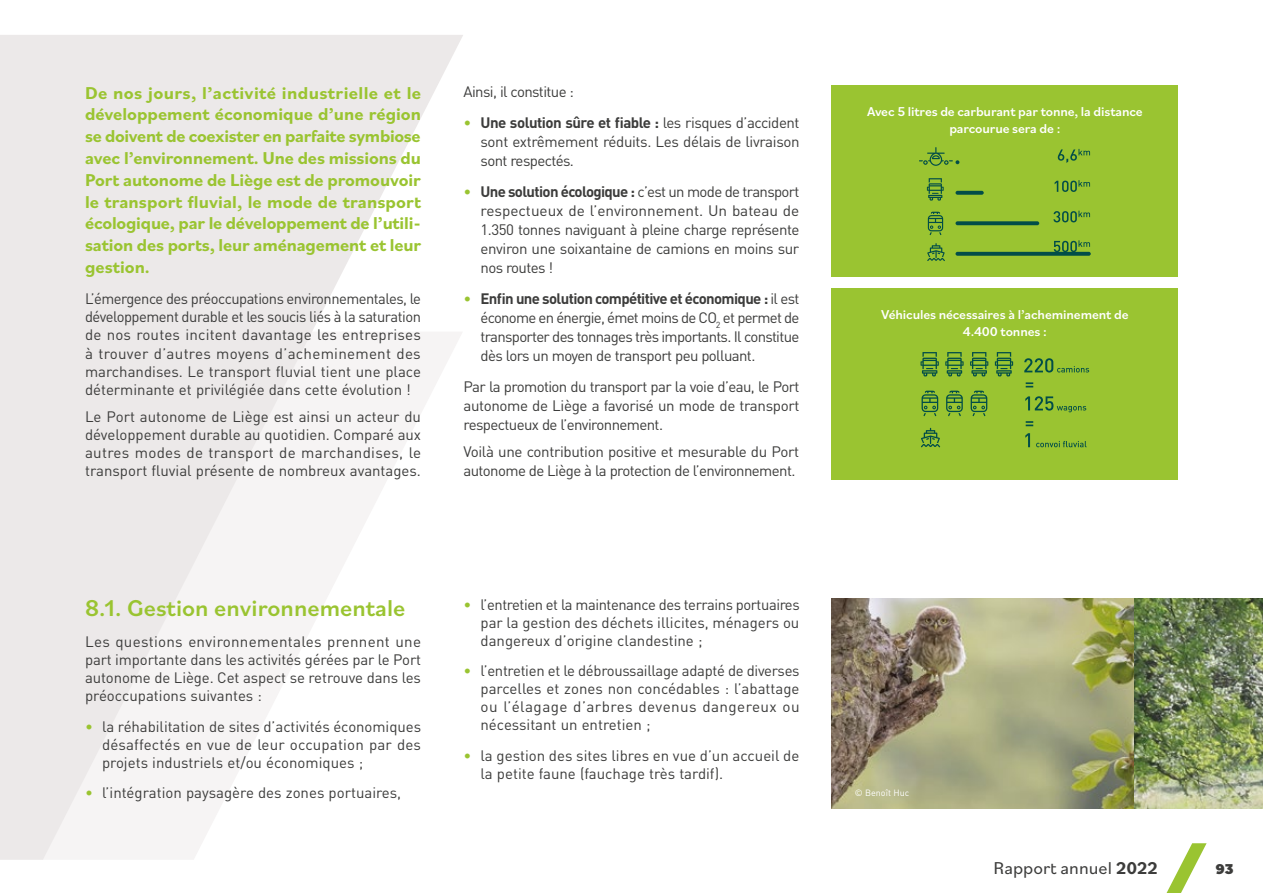
<style>
.page{position:relative;width:1263px;height:893px;background:#fff}
.page>*{position:absolute;margin:0;border:0;box-sizing:border-box;transform-origin:0 0}
.t1{font:500 24px "Bilo";color:#9ac431}
.t2{font:700 18px/21.8px "Bilo";letter-spacing:-.01em;color:#9ac431;text-align:justify}
.t3{font:18px "Bilo";color:#3c3c3b}
.t4{font:15px/18.9px "DINOT";letter-spacing:-.01em;color:#3c3c3b;text-align:justify}
.t5{font:15px/18.9px "DINOT";letter-spacing:-.04em;color:#3c3c3b}
.t6{font:900 15px "Bilo";color:#3c3c3b}
.t7{font:500 13.5px/16.2px "Bilo";letter-spacing:-.01em;color:#fff;text-align:center}
.t8{font:9px "DINOT";color:#fff}
.s1{color:#9ac431}
.s2{font-weight:700}
</style>
<div class="page">
<svg style="left:0;top:35px;width:463px;height:825px;fill:#ece9e9"></svg>
<img style="left:832px;top:598px;width:431px;height:210px">
<svg style="left:1166px;top:843px;width:40px;height:50px"></svg>
<div style="left:832px;top:85px;width:346px;height:191px;background:#9ac431"></div>
<div style="left:832px;top:288px;width:346px;height:191px;background:#9ac431"></div>
<svg style="left:955px;top:221px;width:84px;height:4px"></svg>
<svg style="left:955px;top:191px;width:29px;height:4px"></svg>
<svg style="left:1054px;top:240px;width:36px;height:12px"></svg>
<svg style="left:1053px;top:211px;width:37px;height:11px"></svg>
<svg style="left:1054px;top:180px;width:36px;height:12px"></svg>
<svg style="left:1058px;top:149px;width:32px;height:14px"></svg>
<svg style="left:928px;top:212px;width:15px;height:23px"></svg>
<svg style="left:927px;top:243px;width:18px;height:18px"></svg>
<svg style="left:919px;top:147px;width:40px;height:19px"></svg>
<svg style="left:927px;top:178px;width:17px;height:23px"></svg>
<svg style="left:955px;top:252px;width:136px;height:4px"></svg>
<svg style="left:1024px;top:358px;width:65px;height:15px"></svg>
<svg style="left:1025px;top:396px;width:61px;height:16px"></svg>
<svg style="left:1026px;top:421px;width:7px;height:5px"></svg>
<svg style="left:1026px;top:382px;width:7px;height:5px"></svg>
<svg style="left:1025px;top:433px;width:5px;height:14px"></svg>
<svg style="left:1036px;top:441px;width:50px;height:6px"></svg>
<svg style="left:921px;top:391px;width:17px;height:25px"></svg>
<svg style="left:946px;top:391px;width:17px;height:25px"></svg>
<svg style="left:971px;top:391px;width:16px;height:25px"></svg>
<svg style="left:921px;top:428px;width:19px;height:19px"></svg>
<svg style="left:920px;top:352px;width:19px;height:24px"></svg>
<svg style="left:945px;top:352px;width:18px;height:24px"></svg>
<svg style="left:970px;top:352px;width:18px;height:24px"></svg>
<svg style="left:995px;top:352px;width:18px;height:24px"></svg>
<p class="t2" style="left:85px;top:81px;width:338px">De nos jours, l’activité industrielle et le développement économique d’une région se doivent de coexister en parfaite symbiose avec l’environnement. Une des missions du Port autonome de Liège est de promouvoir le transport fluvial, le mode de transport écologique, par le développement de l’utili&shy;sation des ports, leur aménagement et leur gestion.</p>
<p class="t4" style="left:85px;top:289px;width:337px;line-height:18.1px">L’émergence des préoccupations environnementales, le développement durable et les soucis liés à la saturation de nos routes incitent davantage les entreprises à trouver d’autres moyens d’acheminement des marchandises. Le transport fluvial tient une place déterminante et privilégiée dans cette évolution !</p>
<p class="t4" style="left:85px;top:407px;width:338px;line-height:18.1px">Le Port autonome de Liège est ainsi un acteur du développement durable au quotidien. Comparé aux autres modes de transport de marchandises, le transport fluvial présente de nombreux avantages.</p>
<p class="t5" style="left:463px;top:81px;width:112px">Ainsi, il constitue :</p>
<p class="t4" style="left:480px;top:113px;width:321px;text-indent:-17px"><span class="s1">•</span> <span class="s2">Une solution sûre et fiable :</span> les risques d’accident sont extrêmement réduits. Les délais de livraison sont respectés.</p>
<p class="t4" style="left:480px;top:182px;width:320px;text-indent:-17px"><span class="s1">•</span> <span class="s2">Une solution écologique :</span> c’est un mode de transport respectueux de l’environnement. Un bateau de 1.350 tonnes naviguant à pleine charge représente environ une soixantaine de camions en moins sur nos routes !</p>
<p class="t4" style="left:480px;top:289px;width:320px;text-indent:-17px"><span class="s1">•</span> <span class="s2">Enfin une solution compétitive et économique :</span> il est économe en énergie, émet moins de CO<sub>2</sub> et permet de transporter des tonnages très importants. Il constitue dès lors un moyen de transport peu polluant.</p>
<p class="t4" style="left:463px;top:377px;width:337px">Par la promotion du transport par la voie d’eau, le Port autonome de Liège a favorisé un mode de transport respectueux de l’environnement.</p>
<p class="t5" style="left:463px;top:442px;width:337px">Voilà une contribution positive et mesurable du Port autonome de Liège à la protection de l’environnement.</p>
<h1 class="t1" style="left:85px;top:591px;width:322px">8.1. Gestion environnementale</h1>
<p class="t4" style="left:85px;top:632px;width:338px;line-height:18px">Les questions environnementales prennent une part importante dans les activités gérées par le Port autonome de Liège. Cet aspect se retrouve dans les préoccupations suivantes :</p>
<p class="t4" style="left:102px;top:717px;width:321px;line-height:18px;text-indent:-17px"><span class="s1">•</span> la réhabilitation de sites d’activités économiques désaffectés en vue de leur occupation par des projets industriels et/ou économiques ;</p>
<p class="t4" style="left:85px;top:783px;width:318px"><span class="s1">•</span> l’intégration paysagère des zones portuaires,</p>
<p class="t4" style="left:480px;top:594px;width:321px;line-height:18px;text-indent:-17px"><span class="s1">•</span> l’entretien et la maintenance des terrains portuaires par la gestion des déchets illicites, ménagers ou dangereux d’origine clandestine ;</p>
<p class="t4" style="left:480px;top:661px;width:321px;line-height:18px;text-indent:-17px"><span class="s1">•</span> l’entretien et le débroussaillage adapté de diverses parcelles et zones non concédables : l’abattage ou l’élagage d’arbres devenus dangereux ou nécessitant un entretien ;</p>
<p class="t4" style="left:480px;top:746px;width:320px;line-height:18px;text-indent:-17px"><span class="s1">•</span> la gestion des sites libres en vue d’un accueil de la petite faune (fauchage très tardif).</p>
<p class="t7" style="left:867px;top:103px;width:277px">Avec 5 litres de carburant par tonne, la distance parcourue sera de :</p>
<p class="t7" style="left:881px;top:306px;width:249px">Véhicules nécessaires à l’acheminement de<br>4.400 tonnes :</p>
<p class="t8" style="left:855px;top:787px;width:56px">© Benoît Huc</p>
<p class="t3" style="left:993px;top:855px;width:166px">Rapport annuel <span class="s2">2022</span></p>
<p class="t6" style="left:1216px;top:858px;width:19px">93</p>
</div>
